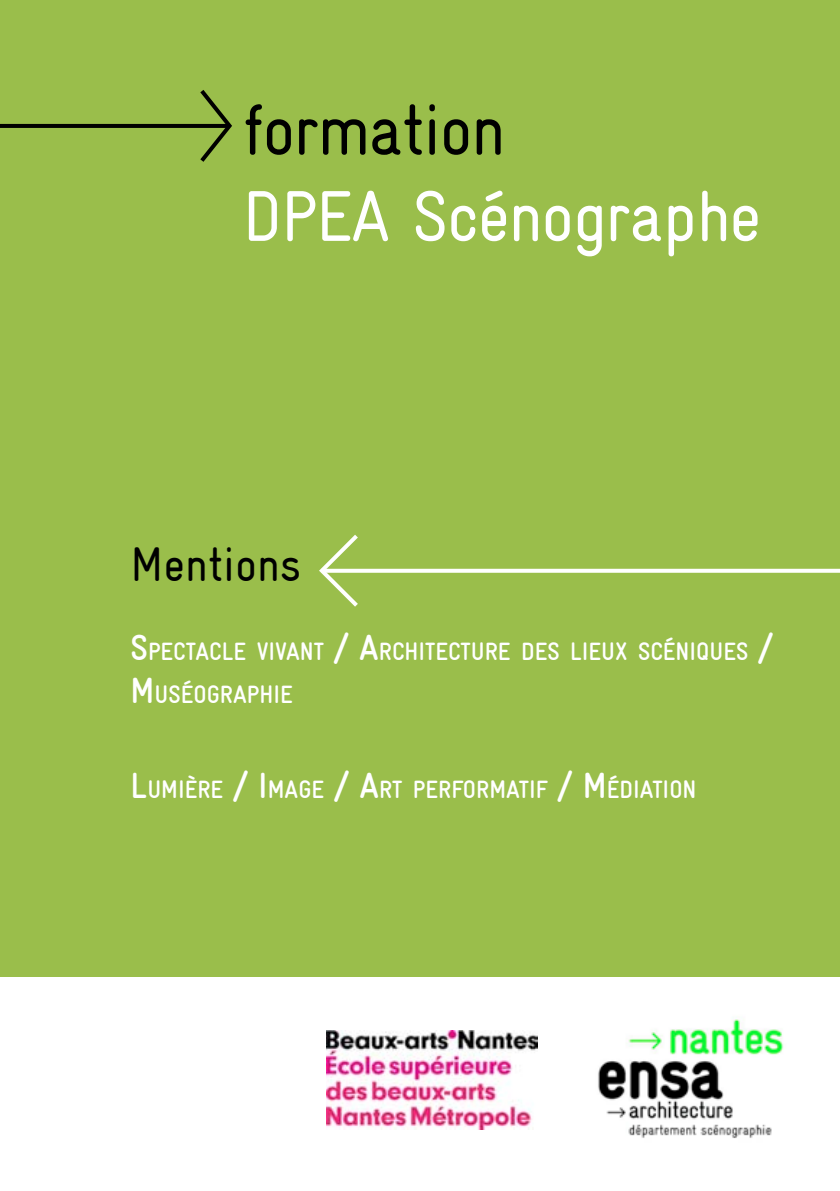
<style>
.page{position:relative;width:840px;height:1191px;background:#fff}
.page>*{position:absolute;margin:0;border:0;box-sizing:border-box;transform-origin:0 0}
.t1{font:condensed 72px "Gravur";letter-spacing:-.02em;color:#fff}
.t2{font:condensed 72px "Gravur";letter-spacing:-.02em;color:#000}
.t3{font:condensed 48px "Gravur";color:#000}
.t4{font:700 condensed 25.2px/43.2px "Gravur";color:#fff}
.s1{font-size:36px}
</style>
<div class="page">
<div style="left:0;top:0;width:839px;height:977px;background:#9abe4b"></div>
<img style="left:598px;top:1019px;width:186px;height:120px">
<svg style="left:196px;top:90px;width:36px;height:72px"></svg>
<hr style="left:0;top:124px;width:230px;height:4px;background:#000">
<svg style="left:319px;top:534px;width:43px;height:73px"></svg>
<svg style="left:321px;top:569px;width:518px;height:4px;fill:#fff"></svg>
<img style="left:326px;top:1030px;width:211px;height:99px">
<h1 class="t2" style="left:242px;top:89px;width:264px">formation</h1>
<h1 class="t1" style="left:242px;top:175px;width:520px">DPEA Scénographe</h1>
<h2 class="t3" style="left:130px;top:537px;width:172px">Mentions</h2>
<p class="t4" style="left:130px;top:630px;width:643px"><span class="s1">S</span>PECTACLE VIVANT <span class="s1">/ A</span>RCHITECTURE DES LIEUX SCÉNIQUES <span class="s1">/<br>M</span> USÉOGRAPHIE</p>
<p class="t4" style="left:130px;top:767px;width:567px"><span class="s1">L</span>UMIÈRE <span class="s1">/ I</span> MAGE <span class="s1">/ A</span>RT PERFORMATIF <span class="s1">/ M</span> ÉDIATION</p>
</div>
